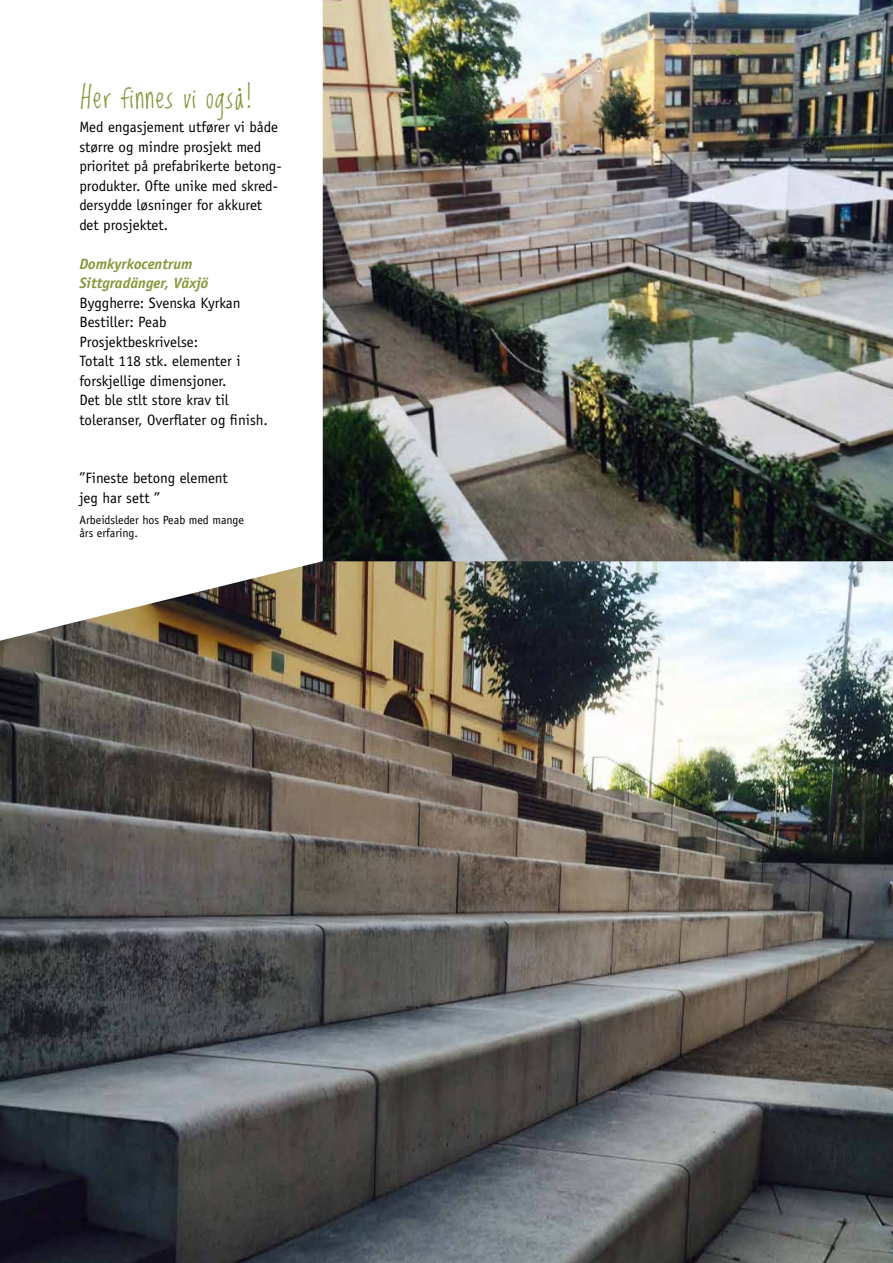
<style>
.page{position:relative;width:893px;height:1263px;background:#fff}
.page>*{position:absolute;margin:0;border:0;box-sizing:border-box;transform-origin:0 0}
.t1{font:25.5px "Lovedbythe King";letter-spacing:.06em;color:#8a963a}
.t2{font:18px "Officina Sans";color:#8a963a}
.t3{font:15px/19.5px "Officina Sans";color:#000}
.t4{font:italic 700 15px/19.5px "Officina Sans";color:#8a963a}
.t5{font:12px/13.5px "Officina Sans";color:#000}
</style>
<div class="page">
<img style="left:323px;top:0;width:570px;height:561px">
<img style="left:0;top:561px;width:893px;height:702px">
<h1 class="t1" style="left:81px;top:84px;width:173px">Her finnes vi ogsa!</h1>
<p class="t3" style="left:79px;top:117px;width:204px">Med engasjement utfører vi både større og mindre prosjekt med prioritet på prefabrikerte betong&shy;produkter. Ofte unike med skred&shy;dersydde løsninger for akkuret det prosjektet.</p>
<p class="t4" style="left:79px;top:254px;width:130px">Domkyrkocentrum<br>Sittgradänger, Växjö</p>
<p class="t3" style="left:79px;top:293px;width:190px">Byggherre: Svenska Kyrkan<br>Bestiller: Peab<br>Prosjektbeskrivelse:<br>Totalt 118 stk. elementer i forskjellige dimensjoner.<br>Det ble stlt store krav til toleranser, Overflater og finish.</p>
<p class="t3" style="left:79px;top:468px;width:150px">”Fineste betong element jeg har sett ”</p>
<p class="t5" style="left:79px;top:513px;width:166px">Arbeidsleder hos Peab med mange års erfaring.</p>
<p class="t2" style="left:726px;top:41px;width:19px">&gt;&gt;</p>
</div>
